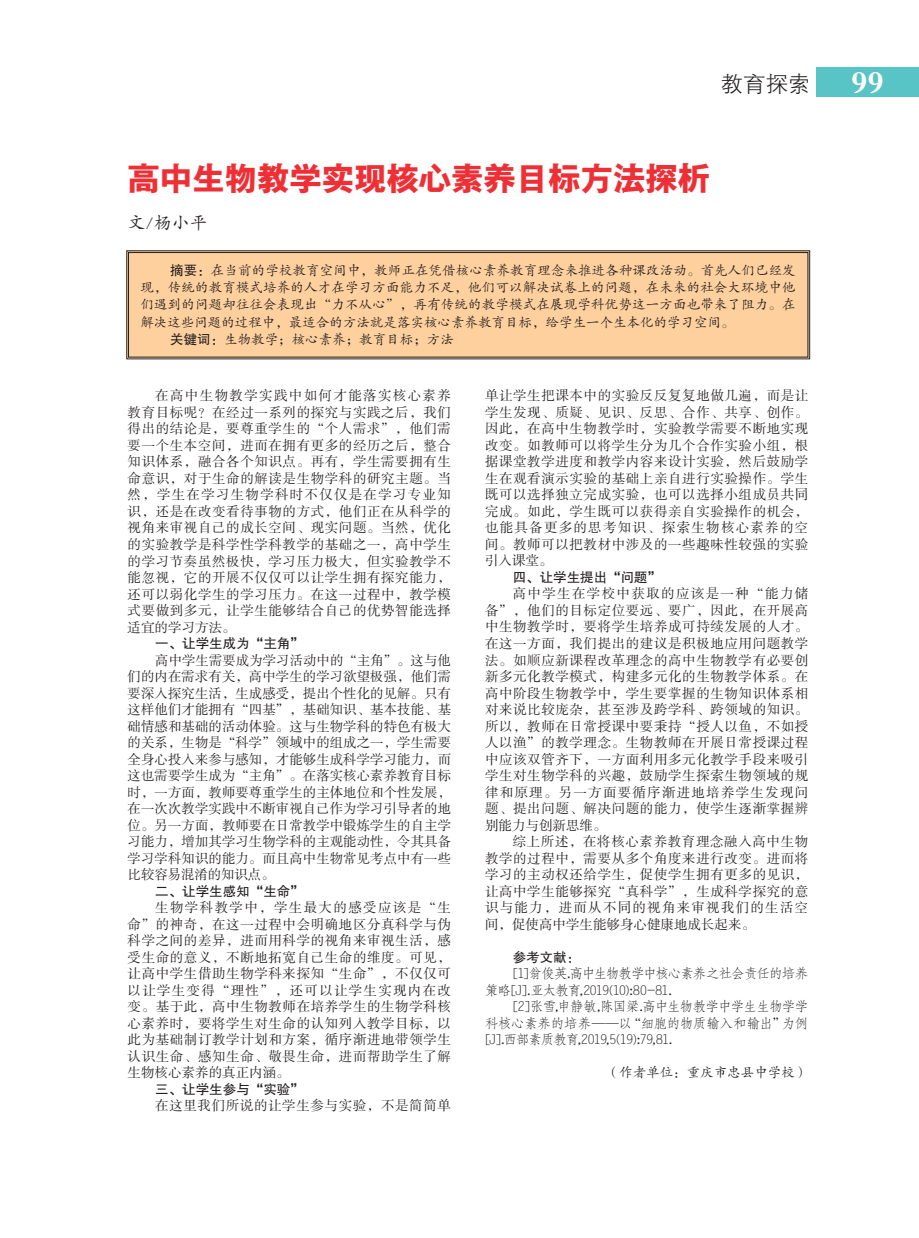
<style>
.page{position:relative;width:919px;height:1238px;background:#fff}
.page>*{position:absolute;margin:0;border:0;box-sizing:border-box;transform-origin:0 0}
.t1{font:33px "FZYDCHJW GB1 0";color:#ee3036}
.t2{font:22.5px "FZXH1 K GBK1 0";color:#231f20}
.t3{font:18px "FZKTK GBK1 0";color:#231f20}
.t4{font:13.5px/16.5px "FZSSK GBK1 0";letter-spacing:.045em;color:#231f20;text-align:justify}
.t5{font:13.5px "FZKTK GBK1 0";letter-spacing:.005em;color:#231f20}
.t6{font:13.5px/16.5px "FZFSK GBK1 0";letter-spacing:-.045em;color:#231f20}
.t7{font:13.5px "FZHTK GBK1 0";color:#231f20}
.s1{font-family:"FZDBSK GBK1 0";font-size:33px;color:#fff}
.s2{font-family:"FZHTK GBK1 0"}
</style>
<div class="page">
<div style="left:816px;top:68px;width:102px;height:29px;background:#59c4c6"></div>
<div style="left:126px;top:250px;width:684px;height:109px;background:#fdd09e"></div>
<div style="left:128px;top:252px;width:680px;height:105px;border:1px solid #231f20"></div>
<h2 class="t2" style="left:720px;top:71px;width:165px">教育探索 <span class="s1">99</span></h2>
<h1 class="t1" style="left:128px;top:160px;width:584px">高中生物教学实现核心素养目标方法探析</h1>
<h3 class="t3" style="left:128px;top:213px;width:82px">文/杨小平</h3>
<p class="t5" style="left:170px;top:263px;width:627px"><span class="s2">摘要：</span>在当前的学校教育空间中，教师正在凭借核心素养教育理念来推进各种课改活动。首先人们已经发</p>
<p class="t5" style="left:140px;top:280px;width:656px">现，传统的教育模式培养的人才在学习方面能力不足，他们可以解决试卷上的问题，在未来的社会大环境中他</p>
<p class="t5" style="left:140px;top:298px;width:656px">们遇到的问题却往往会表现出“力不从心”，再有传统的教学模式在展现学科优势这一方面也带来了阻力。在</p>
<p class="t5" style="left:140px;top:315px;width:595px">解决这些问题的过程中，最适合的方法就是落实核心素养教育目标，给学生一个生本化的学习空间。</p>
<p class="t5" style="left:170px;top:332px;width:285px"><span class="s2">关键词：</span>生物教学；核心素养；教育目标；方法</p>
<p class="t4" style="left:128px;top:388px;width:325px;text-indent:28px">在高中生物教学实践中如何才能落实核心素养教育目标呢？在经过一系列的探究与实践之后，我们得出的结论是，要尊重学生的“个人需求”，他们需要一个生本空间，进而在拥有更多的经历之后，整合知识体系，融合各个知识点。再有，学生需要拥有生命意识，对于生命的解读是生物学科的研究主题。当然，学生在学习生物学科时不仅仅是在学习专业知识，还是在改变看待事物的方式，他们正在从科学的视角来审视自己的成长空间、现实问题。当然，优化的实验教学是科学性学科教学的基础之一，高中学生的学习节奏虽然极快，学习压力极大，但实验教学不能忽视，它的开展不仅仅可以让学生拥有探究能力，还可以弱化学生的学习压力。在这一过程中，教学模式要做到多元，让学生能够结合自己的优势智能选择适宜的学习方法。</p>
<p class="t7" style="left:155px;top:636px;width:150px">一、让学生成为“主角”</p>
<p class="t4" style="left:128px;top:652px;width:325px;text-indent:28px">高中学生需要成为学习活动中的“主角”。这与他们的内在需求有关，高中学生的学习欲望极强，他们需要深入探究生活，生成感受，提出个性化的见解。只有这样他们才能拥有“四基”，基础知识、基本技能、基础情感和基础的活动体验。这与生物学科的特色有极大的关系，生物是“科学”领域中的组成之一，学生需要全身心投入来参与感知，才能够生成科学学习能力，而这也需要学生成为“主角”。在落实核心素养教育目标时，一方面，教师要尊重学生的主体地位和个性发展，在一次次教学实践中不断审视自己作为学习引导者的地位。另一方面，教师要在日常教学中锻炼学生的自主学习能力，增加其学习生物学科的主观能动性，令其具备学习学科知识的能力。而且高中生物常见考点中有一些比较容易混淆的知识点。</p>
<p class="t7" style="left:155px;top:883px;width:150px">二、让学生感知“生命”</p>
<p class="t4" style="left:128px;top:899px;width:325px;text-indent:28px">生物学科教学中，学生最大的感受应该是“生命”的神奇，在这一过程中会明确地区分真科学与伪科学之间的差异，进而用科学的视角来审视生活，感受生命的意义，不断地拓宽自己生命的维度。可见，让高中学生借助生物学科来探知“生命”，不仅仅可以让学生变得“理性”，还可以让学生实现内在改变。基于此，高中生物教师在培养学生的生物学科核心素养时，要将学生对生命的认知列入教学目标，以此为基础制订教学计划和方案，循序渐进地带领学生认识生命、感知生命、敬畏生命，进而帮助学生了解生物核心素养的真正内涵。</p>
<p class="t7" style="left:155px;top:1081px;width:150px">三、让学生参与“实验”</p>
<p class="t4" style="left:155px;top:1097px;width:297px">在这里我们所说的让学生参与实验，不是简简单</p>
<p class="t4" style="left:485px;top:388px;width:325px">单让学生把课本中的实验反反复复地做几遍，而是让学生发现、质疑、见识、反思、合作、共享、创作。因此，在高中生物教学时，实验教学需要不断地实现改变。如教师可以将学生分为几个合作实验小组，根据课堂教学进度和教学内容来设计实验，然后鼓励学生在观看演示实验的基础上亲自进行实验操作。学生既可以选择独立完成实验，也可以选择小组成员共同完成。如此，学生既可以获得亲自实验操作的机会，也能具备更多的思考知识、探索生物核心素养的空间。教师可以把教材中涉及的一些趣味性较强的实验引入课堂。</p>
<p class="t7" style="left:512px;top:570px;width:150px">四、让学生提出“问题”</p>
<p class="t4" style="left:485px;top:586px;width:325px;text-indent:28px">高中学生在学校中获取的应该是一种“能力储备”，他们的目标定位要远、要广，因此，在开展高中生物教学时，要将学生培养成可持续发展的人才。在这一方面，我们提出的建议是积极地应用问题教学法。如顺应新课程改革理念的高中生物教学有必要创新多元化教学模式，构建多元化的生物教学体系。在高中阶段生物教学中，学生要掌握的生物知识体系相对来说比较庞杂，甚至涉及跨学科、跨领域的知识。所以，教师在日常授课中要秉持“授人以鱼，不如授人以渔”的教学理念。生物教师在开展日常授课过程中应该双管齐下，一方面利用多元化教学手段来吸引学生对生物学科的兴趣，鼓励学生探索生物领域的规律和原理。另一方面要循序渐进地培养学生发现问题、提出问题、解决问题的能力，使学生逐渐掌握辨别能力与创新思维。</p>
<p class="t4" style="left:485px;top:833px;width:325px;text-indent:28px">综上所述，在将核心素养教育理念融入高中生物教学的过程中，需要从多个角度来进行改变。进而将学习的主动权还给学生，促使学生拥有更多的见识，让高中学生能够探究“真科学”，生成科学探究的意识与能力，进而从不同的视角来审视我们的生活空间，促使高中学生能够身心健康地成长起来。</p>
<p class="t7" style="left:512px;top:949px;width:69px">参考文献：</p>
<p class="t6" style="left:485px;top:965px;width:325px;text-indent:28px">[1]翁俊英.高中生物教学中核心素养之社会责任的培养策略[J].亚太教育,2019(10):80-81.</p>
<p class="t6" style="left:485px;top:998px;width:325px;text-align:justify;text-indent:28px">[2]张雪,申静敏,陈国梁.高中生物教学中学生生物学学科核心素养的培养——以“细胞的物质输入和输出”为例[J].西部素质教育,2019,5(19):79,81.</p>
<p class="t5" style="left:605px;top:1065px;width:204px">（作者单位：重庆市忠县中学校）</p>
</div>
